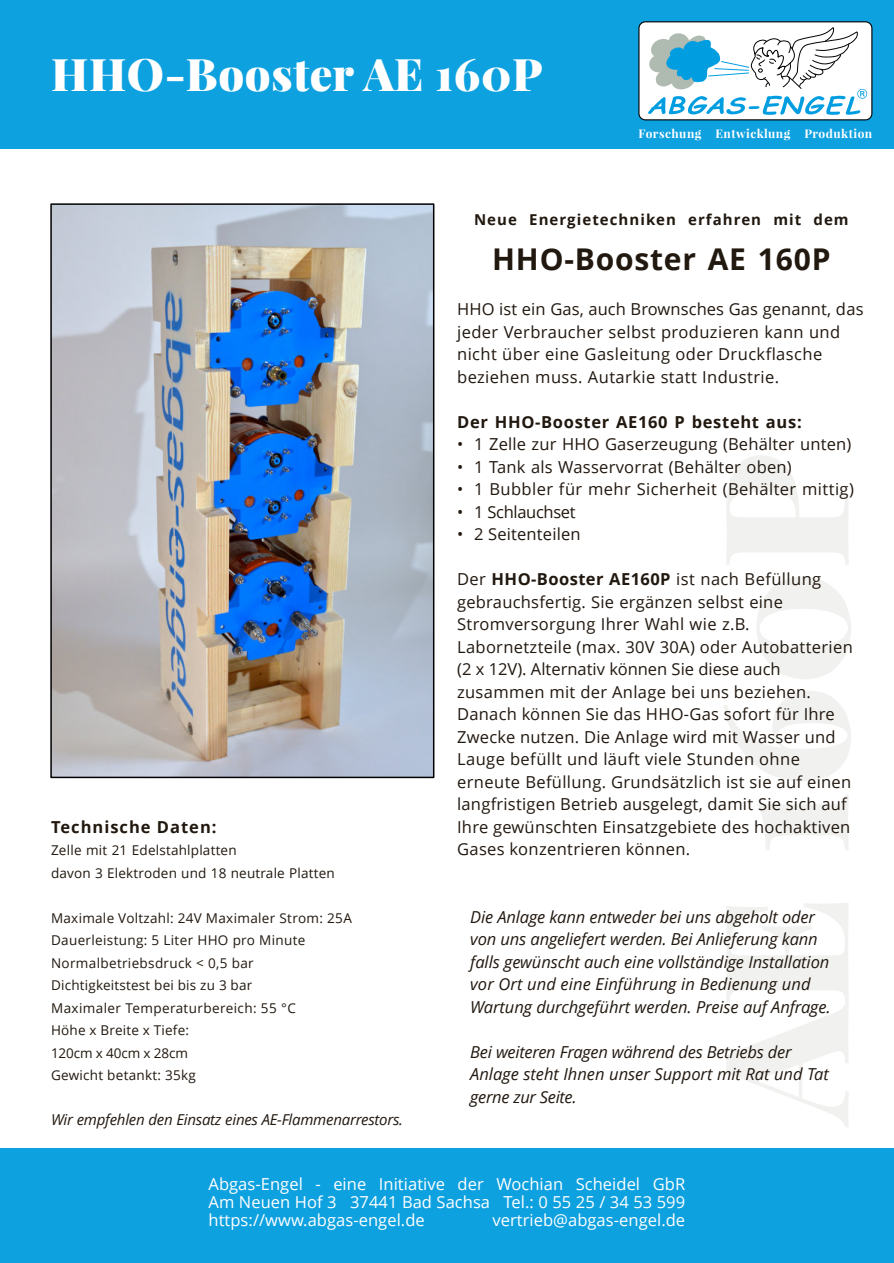
<style>
.page{position:relative;width:894px;height:1263px;background:#fff}
.page>*{position:absolute;margin:0;border:0;box-sizing:border-box;transform-origin:0 0}
.t1{font:900 45px "Playfair Display";letter-spacing:.015em;color:#fff}
.t2{font:700 30px "Open Sans";letter-spacing:.025em;color:#21180f}
.t3{font:16.5px/22.5px "Open Sans";letter-spacing:.015em;color:#21180f}
.t4{font:italic 16.5px/22.5px "Open Sans";letter-spacing:-.005em;color:#21180f}
.t5{font:16.5px/18px "Open Sans";letter-spacing:.005em;color:#fff;text-align:justify}
.t6{font:700 16.5px "Open Sans";letter-spacing:.04em;color:#21180f}
.t7{font:700 16.5px "Open Sans";letter-spacing:.06em;color:#21180f}
.t8{font:16.5px "Open Sans";letter-spacing:-.02em;color:#21180f}
.t9{font:italic 15px "Open Sans";letter-spacing:-.015em;color:#21180f}
.t10{font:700 15px "Open Sans";letter-spacing:.07em;color:#21180f}
.t11{font:13.5px/22.5px "Open Sans";letter-spacing:.02em;color:#21180f}
.t12{font:700 12px "Playfair Display";letter-spacing:.04em;color:#fff}
.s1{font-weight:700}
</style>
<div class="page">
<div style="left:0;top:0;width:893px;height:149px;background:#0ea1e0"></div>
<div style="left:638px;top:21px;width:234px;height:99px;background:#fff;border:1px solid #000;border-radius:6px"></div>
<svg style="left:648px;top:27px;width:218px;height:88px"></svg>
<div style="left:0;top:1148px;width:893px;height:115px;background:#0ea1e0"></div>
<svg style="left:726px;top:903px;width:122px;height:224px"></svg>
<svg style="left:758px;top:795px;width:90px;height:55px"></svg>
<svg style="left:724px;top:691px;width:126px;height:90px"></svg>
<svg style="left:757px;top:577px;width:93px;height:102px"></svg>
<svg style="left:726px;top:455px;width:122px;height:110px"></svg>
<img style="left:53px;top:206px;width:378px;height:569px">
<div style="left:50px;top:203px;width:384px;height:575px;border:2px solid #000"></div>
<h1 class="t1" style="left:51px;top:42px;width:493px">HHO-Booster AE 160P</h1>
<p class="t12" style="left:638px;top:125px;width:235px">Forschung Entwicklung Produktion</p>
<p class="t7" style="left:51px;top:820px;width:167px">Technische Daten:</p>
<p class="t11" style="left:51px;top:840px;width:285px">Zelle mit 21 Edelstahlplatten<br>davon 3 Elektroden und 18 neutrale Platten</p>
<p class="t11" style="left:51px;top:908px;width:302px">Maximale Voltzahl: 24V Maximaler Strom: 25A<br>Dauerleistung: 5 Liter HHO pro Minute<br>Normalbetriebsdruck &lt; 0,5 bar<br>Dichtigkeitstest bei bis zu 3 bar<br>Maximaler Temperaturbereich: 55 °C<br>Höhe x Breite x Tiefe:<br>120cm x 40cm x 28cm<br>Gewicht betankt: 35kg</p>
<p class="t9" style="left:51px;top:1114px;width:353px">Wir empfehlen den Einsatz eines AE-Flammenarrestors.</p>
<p class="t10" style="left:474px;top:214px;width:376px">Neue Energietechniken erfahren mit dem</p>
<h2 class="t2" style="left:492px;top:247px;width:339px">HHO-Booster AE 160P</h2>
<p class="t3" style="left:457px;top:299px;width:408px">HHO ist ein Gas, auch Brownsches Gas genannt, das jeder Verbraucher selbst produzieren kann und nicht über eine Gasleitung oder Druckflasche beziehen muss. Autarkie statt Industrie.</p>
<p class="t6" style="left:457px;top:415px;width:346px">Der HHO-Booster AE160 P besteht aus:</p>
<p class="t3" style="left:457px;top:434px;width:395px">• 1 Zelle zur HHO Gaserzeugung (Behälter unten)</p>
<p class="t3" style="left:457px;top:457px;width:336px">• 1 Tank als Wasservorrat (Behälter oben)</p>
<p class="t3" style="left:457px;top:479px;width:398px">• 1 Bubbler für mehr Sicherheit (Behälter mittig)</p>
<p class="t8" style="left:457px;top:505px;width:120px">• 1 Schlauchset</p>
<p class="t3" style="left:457px;top:524px;width:125px">• 2 Seitenteilen</p>
<p class="t3" style="left:457px;top:569px;width:397px">Der <span class="s1">HHO-Booster AE160P</span> ist nach Befüllung gebrauchsfertig. Sie ergänzen selbst eine Stromversorgung Ihrer Wahl wie z.B.<br>Labornetzteile (max. 30V 30A) oder Autobatterien (2 x 12V). Alternativ können Sie diese auch zusammen mit der Anlage bei uns beziehen.<br>Danach können Sie das HHO-Gas sofort für Ihre Zwecke nutzen. Die Anlage wird mit Wasser und Lauge befüllt und läuft viele Stunden ohne erneute Befüllung. Grundsätzlich ist sie auf einen langfristigen Betrieb ausgelegt, damit Sie sich auf Ihre gewünschten Einsatzgebiete des hochaktiven Gases konzentrieren können.</p>
<p class="t4" style="left:470px;top:907px;width:362px">Die Anlage kann entweder bei uns abgeholt oder von uns angeliefert werden. Bei Anlieferung kann falls gewünscht auch eine vollständige Installation vor Ort und eine Einführung in Bedienung und Wartung durchgeführt werden. Preise auf Anfrage.</p>
<p class="t4" style="left:470px;top:1042px;width:360px">Bei weiteren Fragen während des Betriebs der<br>Anlage steht Ihnen unser Support mit Rat und Tat gerne zur Seite.</p>
<p class="t5" style="left:208px;top:1177px;width:478px">Abgas-Engel - eine Initiative der Wochian Scheidel GbR Am Neuen Hof 3 37441 Bad Sachsa Tel.: 0 55 25 / 34 53 599 https://www.abgas-engel.de</p>
<p class="t5" style="left:492px;top:1213px;width:194px">vertrieb@abgas-engel.de</p>
</div>
